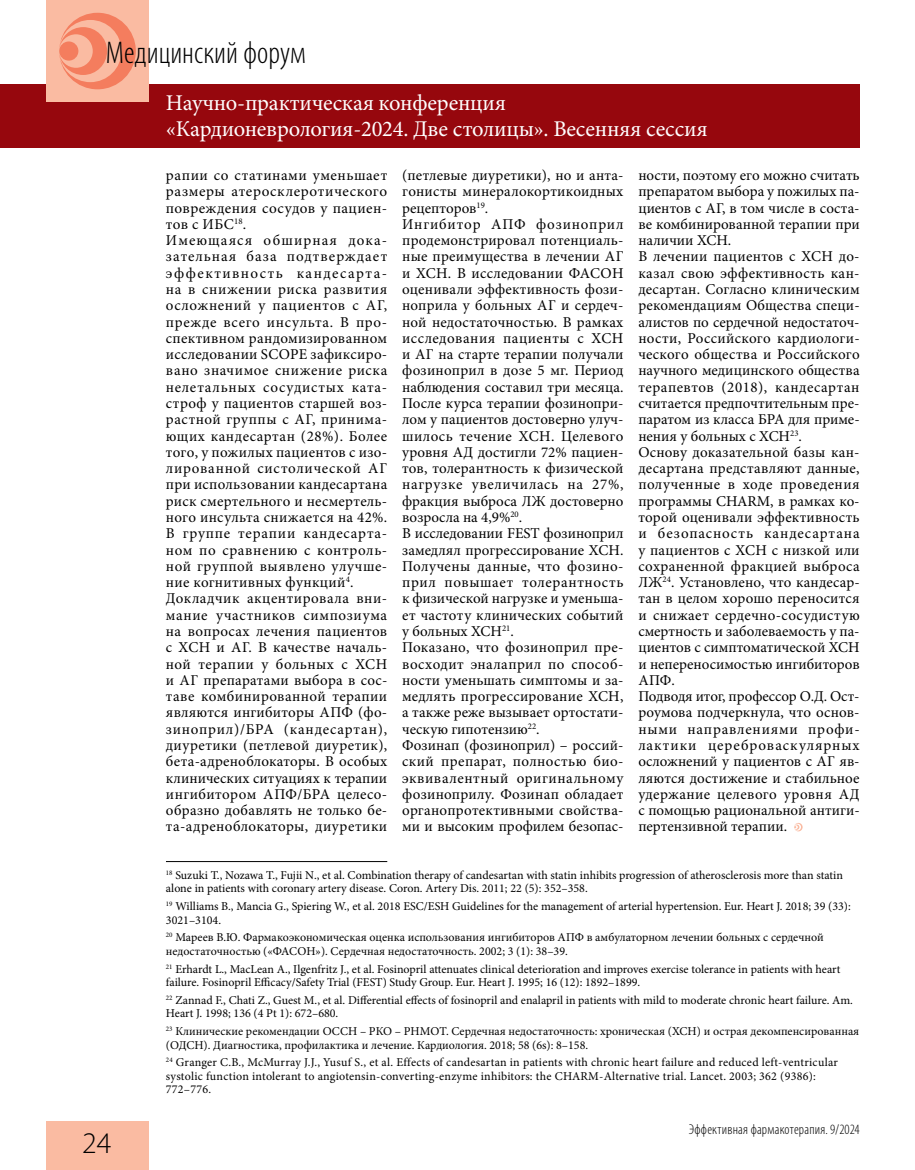
<style>
.page{position:relative;width:915px;height:1170px;background:#fff}
.page>*{position:absolute;margin:0;border:0;box-sizing:border-box;transform-origin:0 0}
.t1{font:300 condensed 31.5px "Myriad Pro";color:#000}
.t2{font:300 30px "Myriad Pro";color:#000}
.t3{font:22.5px/25.5px "Minion Pro";letter-spacing:-.01em;color:#fff}
.t4{font:15px/16.4px "Minion Pro";letter-spacing:.02em;color:#000}
.t5{font:300 condensed 14.25px "Myriad Pro";letter-spacing:.015em;color:#000}
.t6{font:12px/13.5px "Minion Pro";color:#000}
.t7{font:12px/13.5px "Minion Pro";letter-spacing:.02em;color:#000}
</style>
<div class="page">
<div style="left:0;top:84px;width:859px;height:63px;background:#96070d"></div>
<div style="left:47px;top:0;width:102px;height:102px;background:#fabba2"></div>
<svg style="left:59px;top:13px;width:77px;height:76px"></svg>
<div style="left:59px;top:41px;width:19px;height:20px;background:#f47d5e;border-radius:50%"></div>
<div style="left:47px;top:1121px;width:102px;height:48px;background:#fabba2"></div>
<hr style="left:166px;top:861px;width:221px;height:1px;background:#000">
<svg style="left:794px;top:823px;width:8px;height:8px"></svg>
<h1 class="t1" style="left:106px;top:34px;width:201px">Медицинский форум</h1>
<h3 class="t3" style="left:166px;top:90px;width:543px">Научно-практическая конференция «Кардионеврология-2024. Две столицы». Весенняя сессия</h3>
<p class="t4" style="left:166px;top:167px;width:223px">рапии со статинами уменьшает размеры атеросклеротического повреждения сосудов у пациен&shy;тов с ИБС<sup>18</sup>.<br>Имеющаяся обширная дока&shy;зательная база подтверждает эффективность кандесарта&shy;на в снижении риска развития осложнений у пациентов с АГ, прежде всего инсульта. В про&shy;спективном рандомизированном исследовании SCOPE зафиксиро&shy;вано значимое снижение риска нелетальных сосудистых ката&shy;строф у пациентов старшей воз&shy;растной группы с АГ, принима&shy;ющих кандесартан (28%). Более того, у пожилых пациентов с изо&shy;лированной систолической АГ при использовании кандесартана риск смертельного и несмертель&shy;ного инсульта снижается на 42%.<br>В группе терапии кандесарта&shy;ном по сравнению с контроль&shy;ной группой выявлено улучше&shy;ние когнитивных функций<sup>4</sup>.<br>Докладчик акцентировала вни&shy;мание участников симпозиума на вопросах лечения пациентов с ХСН и АГ. В качестве началь&shy;ной терапии у больных с ХСН и АГ препаратами выбора в сос&shy;таве комбинированной терапии являются ингибиторы АПФ (фо&shy;зиноприл)/БРА (кандесартан), диуретики (петлевой диуретик), бета-адреноблокаторы. В особых клинических ситуациях к терапии ингибитором АПФ/БРА целесо&shy;образно добавлять не только бе&shy;та-адреноблокаторы, диуретики</p>
<p class="t4" style="left:402px;top:167px;width:223px">(петлевые диуретики), но и анта&shy;гонисты минералокортикоидных рецепторов<sup>19</sup>.<br>Ингибитор АПФ фозиноприл продемонстрировал потенциаль&shy;ные преимущества в лечении АГ и ХСН. В исследовании ФАСОН оценивали эффективность фози&shy;ноприла у больных АГ и сердеч&shy;ной недостаточностью. В рамках исследования пациенты с ХСН и АГ на старте терапии получали фозиноприл в дозе 5 мг. Период наблюдения составил три месяца.<br>После курса терапии фозинопри&shy;лом у пациентов достоверно улуч&shy;шилось течение ХСН. Целевого уровня АД достигли 72% пациен&shy;тов, толерантность к физической нагрузке увеличилась на 27%, фракция выброса ЛЖ достоверно возросла на 4,9%<sup>20</sup>.<br>В исследовании FEST фозиноприл замедлял прогрессирование ХСН.<br>Получены данные, что фозино&shy;прил повышает толерантность к физической нагрузке и уменьша&shy;ет частоту клинических событий у больных ХСН<sup>21</sup>.<br>Показано, что фозиноприл пре&shy;восходит эналаприл по способ&shy;ности уменьшать симптомы и за&shy;медлять прогрессирование ХСН, а также реже вызывает ортостати&shy;ческую гипотензию<sup>22</sup>.<br>Фозинап (фозиноприл) – россий&shy;ский препарат, полностью био&shy;эквивалентный оригинальному фозиноприлу. Фозинап обладает органопротективными свойства&shy;ми и высоким профилем безопас-</p>
<p class="t4" style="left:638px;top:167px;width:223px">ности, поэтому его можно считать препаратом выбора у пожилых па&shy;циентов с АГ, в том числе в соста&shy;ве комбинированной терапии при наличии ХСН.<br>В лечении пациентов с ХСН до&shy;казал свою эффективность кан&shy;десартан. Согласно клиническим рекомендациям Общества специ&shy;алистов по сердечной недостаточ&shy;ности, Российского кардиологи&shy;ческого общества и Российского научного медицинского общества терапевтов (2018), кандесартан считается предпочтительным пре&shy;паратом из класса БРА для приме&shy;нения у больных с ХСН<sup>23</sup>.<br>Основу доказательной базы кан&shy;десартана представляют данные, полученные в ходе проведения программы CHARM, в рамках ко&shy;торой оценивали эффективность и безопасность кандесартана у пациентов с ХСН с низкой или сохраненной фракцией выброса<br>ЛЖ<sup>24</sup>. Установлено, что кандесар&shy;тан в целом хорошо переносится и снижает сердечно-сосудистую смертность и заболеваемость у па&shy;циентов с симптоматической ХСН и непереносимостью ингибиторов<br>АПФ.<br>Подводя итог, профессор О.Д. Ост&shy;роумова подчеркнула, что основ&shy;ными направлениями профи&shy;лактики цереброваскулярных осложнений у пациентов с АГ яв&shy;ляются достижение и стабильное удержание целевого уровня АД с помощью рациональной антиги&shy;пертензивной терапии.</p>
<h2 class="t2" style="left:82px;top:1126px;width:31px">24</h2>
<p class="t6" style="left:166px;top:868px;width:678px"><sup>18</sup> Suzuki T., Nozawa T., Fujii N., et al. Combination therapy of candesartan with statin inhibits progression of atherosclerosis more than statin alone in patients with coronary artery disease. Coron. Artery Dis. 2011; 22 (5): 352–358.</p>
<p class="t6" style="left:166px;top:899px;width:686px"><sup>19</sup> Williams B., Mancia G., Spiering W., et al. 2018 ESC/ESH Guidelines for the management of arterial hypertension. Eur. Heart J. 2018; 39 (33):<br>3021–3104.</p>
<p class="t6" style="left:166px;top:930px;width:659px"><sup>20</sup> Мареев В.Ю. Фармакоэкономическая оценка использования ингибиторов АПФ в амбулаторном лечении больных с сердечной недостаточностью («ФАСОН»). Сердечная недостаточность. 2002; 3 (1): 38–39.</p>
<p class="t6" style="left:166px;top:961px;width:675px"><sup>21</sup> Erhardt L., MacLean A., Ilgenfritz J., et al. Fosinopril attenuates clinical deterioration and improves exercise tolerance in patients with heart failure. Fosinopril Efficacy/Safety Trial (FEST) Study Group. Eur. Heart J. 1995; 16 (12): 1892–1899.</p>
<p class="t6" style="left:166px;top:993px;width:688px"><sup>22</sup> Zannad F., Chati Z., Guest M., et al. Differential effects of fosinopril and enalapril in patients with mild to moderate chronic heart failure. Am.<br>Heart J. 1998; 136 (4 Pt 1): 672–680.</p>
<p class="t6" style="left:166px;top:1024px;width:694px"><sup>23</sup> Клинические рекомендации ОССН – РКО – РНМОТ. Сердечная недостаточность: хроническая (ХСН) и острая декомпенсированная (ОДСН). Диагностика, профилактика и лечение. Кардиология. 2018; 58 (6s): 8–158.</p>
<p class="t7" style="left:166px;top:1055px;width:673px"><sup>24</sup> Granger C.B., McMurray J.J., Yusuf S., et al. Effects of candesartan in patients with chronic heart failure and reduced left-ventricular systolic function intolerant to angiotensin-converting-enzyme inhibitors: the CHARM-Alternative trial. Lancet. 2003; 362 (9386):<br>772–776.</p>
<p class="t5" style="left:688px;top:1120px;width:172px">Эффективная фармакотерапия. 9/2024</p>
</div>
